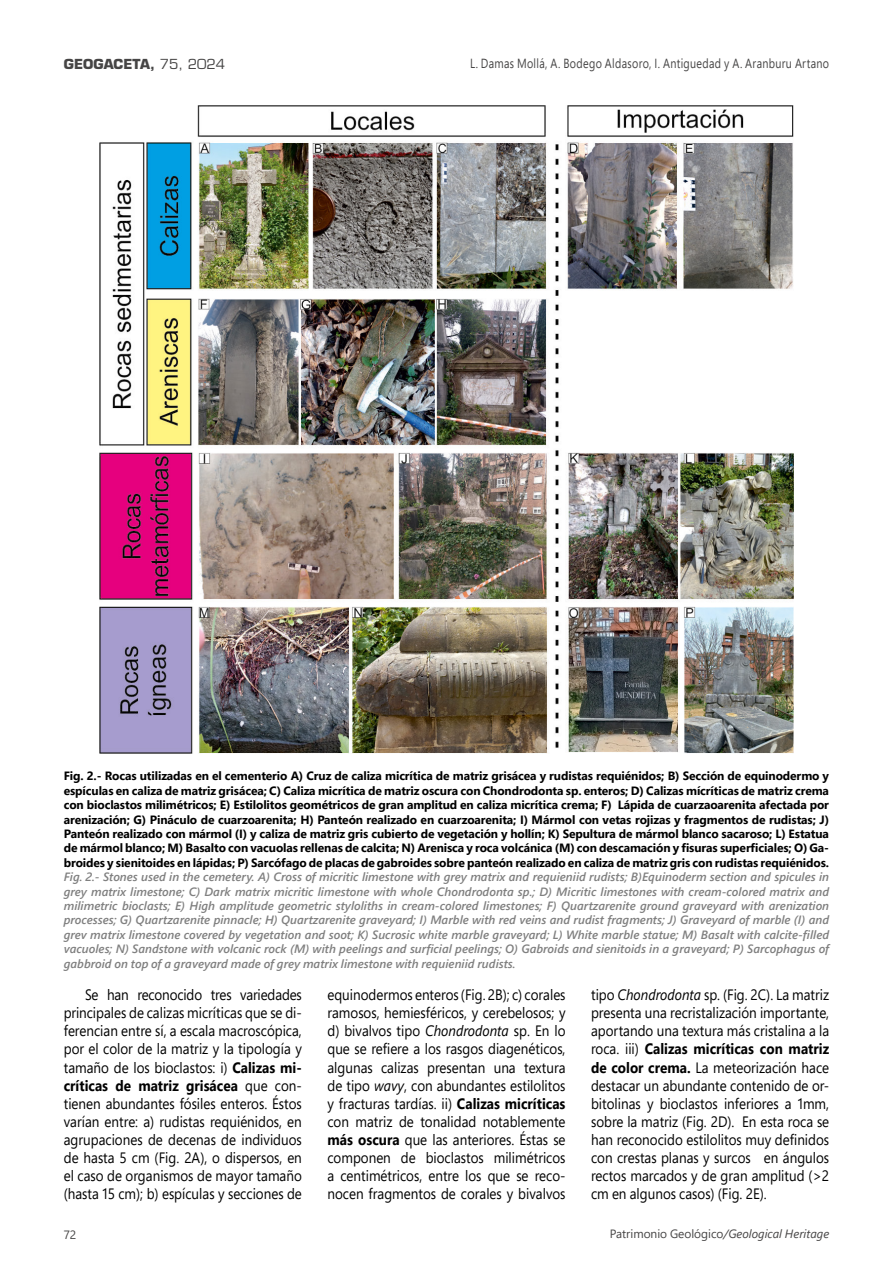
<style>
.page{position:relative;width:893px;height:1263px;background:#fff}
.page>*{position:absolute;margin:0;border:0;box-sizing:border-box;transform-origin:0 0}
.t1{font:15px/18.1px "Segoe Pro";color:#000;text-align:justify;scale:.9 1}
.t2{font:700 13.5px "Eurostile LT Std";color:#464545}
.t3{font:13.2px "Segoe Pro";letter-spacing:.03em;color:#464545;scale:.82 1}
.t4{font:700 12px/14.4px "Segoe Pro";letter-spacing:-.01em;color:#000;text-align:justify}
.t5{font:italic 600 12px/14.4px "Segoe Pro";color:#808080;text-align:justify}
.t6{font:12px "Segoe Pro";color:#464545}
.s1{font-weight:400}
.s2{font-weight:700}
.s3{font-style:italic}
</style>
<div class="page">
<img style="left:100px;top:106px;width:693px;height:648px">
<p class="t2" style="left:64px;top:56px;width:163px">GEOGACETA, <span class="s1">75, 2024</span></p>
<p class="t3" style="left:470px;top:54px;width:439px">L. Damas Mollá, A. Bodego Aldasoro, I. Antiguedad y A. Aranburu Artano</p>
<p class="t4" style="left:64px;top:768px;width:767px">Fig. 2.- Rocas utilizadas en el cementerio A) Cruz de caliza micrítica de matriz grisácea y rudistas requiénidos; B) Sección de equinodermo y espículas en caliza de matriz grisácea; C) Caliza micrítica de matriz oscura con Chondrodonta sp. enteros; D) Calizas mícríticas de matriz crema con bioclastos milimétricos; E) Estilolitos geométricos de gran amplitud en caliza micrítica crema; F) Lápida de cuarzaoarenita afectada por arenización; G) Pináculo de cuarzoarenita; H) Panteón realizado en cuarzoarenita; I) Mármol con vetas rojizas y fragmentos de rudistas; J)<br>Panteón realizado con mármol (I) y caliza de matriz gris cubierto de vegetación y hollín; K) Sepultura de mármol blanco sacaroso; L) Estatua de mármol blanco; M) Basalto con vacuolas rellenas de calcita; N) Arenisca y roca volcánica (M) con descamación y fisuras superficiales; O) Ga&shy;broides y sienitoides en lápidas; P) Sarcófago de placas de gabroides sobre panteón realizado en caliza de matriz gris con rudistas requiénidos.</p>
<p class="t5" style="left:64px;top:869px;width:767px">Fig. 2.- Stones used in the cemetery. A) Cross of micritic limestone with grey matrix and requieniid rudists; B)Equinoderm section and spicules in grey matrix limestone; C) Dark matrix micritic limestone with whole Chondrodonta sp.; D) Micritic limestones with cream-colored matrix and milimetric bioclasts; E) High amplitude geometric styloliths in cream-colored limestones; F) Quartzarenite ground graveyard with arenization processes; G) Quartzarenite pinnacle; H) Quartzarenite graveyard; I) Marble with red veins and rudist fragments; J) Graveyard of marble (I) and grev matrix limestone covered by vegetation and soot; K) Sucrosic white marble graveyard; L) White marble statue; M) Basalt with calcite-filled vacuoles; N) Sandstone with volcanic rock (M) with peelings and surficial peelings; O) Gabroids and sienitoids in a graveyard; P) Sarcophagus of gabbroid on top of a graveyard made of grey matrix limestone with requieniid rudists.</p>
<p class="t1" style="left:64px;top:985px;width:266px;text-indent:21px">Se han reconocido tres variedades principales de calizas micríticas que se di&shy;ferencian entre sí, a escala macroscópica, por el color de la matriz y la tipología y tamaño de los bioclastos: i) <span class="s2">Calizas mi&shy;críticas de matriz grisácea</span> que con&shy;tienen abundantes fósiles enteros. Éstos varían entre: a) rudistas requiénidos, en agrupaciones de decenas de individuos de hasta 5 cm (Fig. 2A), o dispersos, en el caso de organismos de mayor tamaño (hasta 15 cm); b) espículas y secciones de</p>
<p class="t1" style="left:327px;top:985px;width:266px">equinodermos enteros (Fig. 2B); c) corales ramosos, hemiesféricos, y cerebelosos; y d) bivalvos tipo <span class="s3">Chondrodonta</span> sp. En lo que se refiere a los rasgos diagenéticos, algunas calizas presentan una textura de tipo <span class="s3">wavy</span>, con abundantes estilolitos y fracturas tardías. ii) <span class="s2">Calizas micríticas </span>con matriz de tonalidad notablemente <span class="s2">más oscura</span> que las anteriores. Éstas se componen de bioclastos milimétricos a centimétricos, entre los que se reco&shy;nocen fragmentos de corales y bivalvos</p>
<p class="t1" style="left:591px;top:985px;width:266px">tipo <span class="s3">Chondrodonta</span> sp. (Fig. 2C). La matriz presenta una recristalización importante, aportando una textura más cristalina a la roca. iii) <span class="s2">Calizas micríticas con matriz de color crema.</span> La meteorización hace destacar un abundante contenido de or&shy;bitolinas y bioclastos inferiores a 1mm, sobre la matriz (Fig. 2D). En esta roca se han reconocido estilolitos muy definidos con crestas planas y surcos en ángulos rectos marcados y de gran amplitud (&gt;2 cm en algunos casos) (Fig. 2E).</p>
<p class="t6" style="left:64px;top:1226px;width:14px">72</p>
<p class="t6" style="left:610px;top:1225px;width:221px">Patrimonio Geológico<span class="s3">/Geological Heritage</span></p>
</div>
